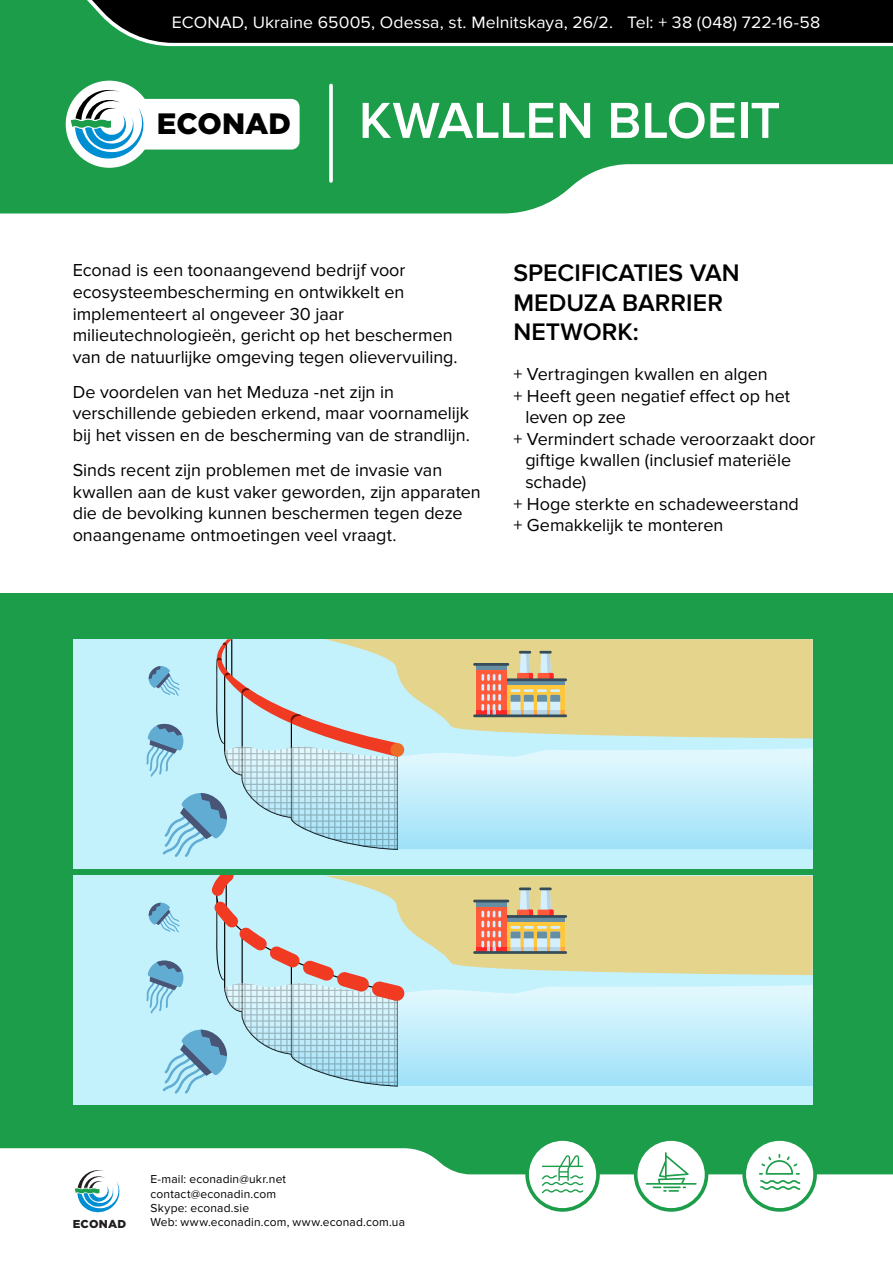
<style>
.page{position:relative;width:893px;height:1263px;background:#fff}
.page>*{position:absolute;margin:0;border:0;box-sizing:border-box;transform-origin:0 0}
.t1{font:600 52.5px "Proxima Nova";letter-spacing:-.005em;color:#fff}
.t2{font:900 29.4px "Gotham Pro";color:#000}
.t3{font:600 24.75px/29.8px "Proxima Nova";letter-spacing:.005em;color:#000}
.t4{font:18px/21.6px "Proxima Nova";letter-spacing:-.005em;color:#000}
.t5{font:17.1px "Proxima Nova";letter-spacing:.005em;color:#fff}
.t6{font:12px/14.4px "Proxima Nova";letter-spacing:.015em;color:#000}
.t7{font:900 11.55px "Gotham Pro";letter-spacing:.025em;color:#231f20}
</style>
<div class="page">
<div style="left:0;top:593px;width:893px;height:608px;background:#1b9d49"></div>
<svg style="left:0;top:0;width:893px;height:213px;background:#2e894e"></svg>
<svg style="left:0;top:1148px;width:893px;height:53px;fill:#fff"></svg>
<svg style="left:525px;top:1140px;width:75px;height:72px"></svg>
<svg style="left:634px;top:1140px;width:74px;height:72px"></svg>
<svg style="left:742px;top:1140px;width:75px;height:72px"></svg>
<svg style="left:329px;top:85px;width:4px;height:96px"></svg>
<svg style="left:75px;top:1167px;width:48px;height:46px"></svg>
<div style="left:66px;top:81px;width:87px;height:87px;background:#fff;border-radius:50%"></div>
<svg style="left:71px;top:85px;width:229px;height:76px"></svg>
<div style="left:73px;top:639px;width:740px;height:229px;background:#c3f2fd"></div>
<svg style="left:399px;top:746px;width:414px;height:103px"></svg>
<svg style="left:399px;top:639px;width:414px;height:99px;background:#e2d694"></svg>
<div style="left:390px;top:743px;width:14px;height:14px;background:#ed6d26;border-radius:50%"></div>
<svg style="left:506px;top:685px;width:58px;height:26px"></svg>
<svg style="left:506px;top:711px;width:58px;height:3px"></svg>
<svg style="left:517px;top:651px;width:37px;height:27px"></svg>
<svg style="left:506px;top:681px;width:58px;height:4px"></svg>
<hr style="left:504px;top:678px;width:63px;height:3px;background:#364c59">
<svg style="left:511px;top:689px;width:49px;height:25px"></svg>
<div style="left:511px;top:711px;width:9px;height:5px;background:#b7d4e2"></div>
<div style="left:524px;top:711px;width:10px;height:5px;background:#b7d4e2"></div>
<div style="left:537px;top:711px;width:10px;height:5px;background:#b7d4e2"></div>
<div style="left:550px;top:711px;width:10px;height:5px;background:#b7d4e2"></div>
<div style="left:476px;top:664px;width:30px;height:52px;background:#ff5a39"></div>
<div style="left:476px;top:711px;width:30px;height:5px;background:#ff2727"></div>
<div style="left:476px;top:664px;width:30px;height:5px;background:#668fa3"></div>
<svg style="left:481px;top:674px;width:20px;height:40px"></svg>
<hr style="left:473px;top:714px;width:94px;height:3px;background:#364c59">
<hr style="left:473px;top:663px;width:36px;height:3px;background:#364c59">
<svg style="left:146px;top:639px;width:253px;height:218px"></svg>
<div style="left:73px;top:876px;width:740px;height:229px;background:#c3f2fd"></div>
<svg style="left:405px;top:985px;width:408px;height:101px"></svg>
<svg style="left:405px;top:876px;width:408px;height:99px;background:#e2d694"></svg>
<svg style="left:506px;top:921px;width:58px;height:26px"></svg>
<svg style="left:506px;top:947px;width:58px;height:4px"></svg>
<svg style="left:517px;top:887px;width:37px;height:28px"></svg>
<div style="left:504px;top:916px;width:60px;height:5px;background:#668fa3"></div>
<hr style="left:504px;top:915px;width:63px;height:3px;background:#364c59">
<svg style="left:511px;top:926px;width:49px;height:25px"></svg>
<div style="left:511px;top:947px;width:9px;height:5px;background:#b7d4e2"></div>
<div style="left:524px;top:947px;width:10px;height:5px;background:#b7d4e2"></div>
<div style="left:537px;top:947px;width:10px;height:5px;background:#b7d4e2"></div>
<div style="left:550px;top:947px;width:10px;height:5px;background:#b7d4e2"></div>
<div style="left:476px;top:901px;width:30px;height:51px;background:#ff5a39"></div>
<div style="left:476px;top:947px;width:30px;height:5px;background:#ff2727"></div>
<svg style="left:476px;top:902px;width:30px;height:4px"></svg>
<svg style="left:481px;top:911px;width:20px;height:40px"></svg>
<hr style="left:473px;top:951px;width:94px;height:3px;background:#364c59">
<hr style="left:473px;top:900px;width:36px;height:2px;background:#364c59">
<svg style="left:146px;top:876px;width:259px;height:218px"></svg>
<p class="t5" style="left:172px;top:12px;width:650px">ECONAD, Ukraine 65005, Odessa, st. Melnitskaya, 26/2. Tel: + 38 (048) 722-16-58</p>
<h2 class="t2" style="left:157px;top:107px;width:136px">ECONAD</h2>
<h1 class="t1" style="left:359px;top:90px;width:423px">KWALLEN BLOEIT</h1>
<p class="t4" style="left:73px;top:260px;width:387px">Econad is een toonaangevend bedrijf voor ecosysteembescherming en ontwikkelt en implementeert al ongeveer 30 jaar milieutechnologieën, gericht op het beschermen van de natuurlijke omgeving tegen olievervuiling.</p>
<p class="t4" style="left:73px;top:381px;width:399px">De voordelen van het Meduza -net zijn in verschillende gebieden erkend, maar voornamelijk bij het vissen en de bescherming van de strandlijn.</p>
<p class="t4" style="left:73px;top:460px;width:409px">Sinds recent zijn problemen met de invasie van kwallen aan de kust vaker geworden, zijn apparaten die de bevolking kunnen beschermen tegen deze onaangename ontmoetingen veel vraagt.</p>
<h3 class="t3" style="left:513px;top:258px;width:228px">SPECIFICATIES VAN<br>MEDUZA BARRIER<br>NETWORK:</h3>
<p class="t4" style="left:513px;top:363px;width:256px">+ Vertragingen kwallen en algen</p>
<p class="t4" style="left:513px;top:385px;width:278px">+ Heeft geen negatief effect op het</p>
<p class="t4" style="left:525px;top:407px;width:102px">leven op zee</p>
<p class="t4" style="left:513px;top:428px;width:304px">+ Vermindert schade veroorzaakt door</p>
<p class="t4" style="left:525px;top:450px;width:267px">giftige kwallen (inclusief materiële</p>
<p class="t4" style="left:525px;top:471px;width:62px">schade)</p>
<p class="t4" style="left:513px;top:493px;width:287px">+ Hoge sterkte en schadeweerstand</p>
<p class="t4" style="left:513px;top:515px;width:212px">+ Gemakkelijk te monteren</p>
<p class="t6" style="left:150px;top:1172px;width:137px">E-mail: econadin@ukr.net contact@econadin.com<br>Skype: econad.sie</p>
<p class="t7" style="left:73px;top:1217px;width:55px">ECONAD</p>
<p class="t6" style="left:150px;top:1215px;width:256px">Web: www.econadin.com, www.econad.com.ua</p>
</div>
